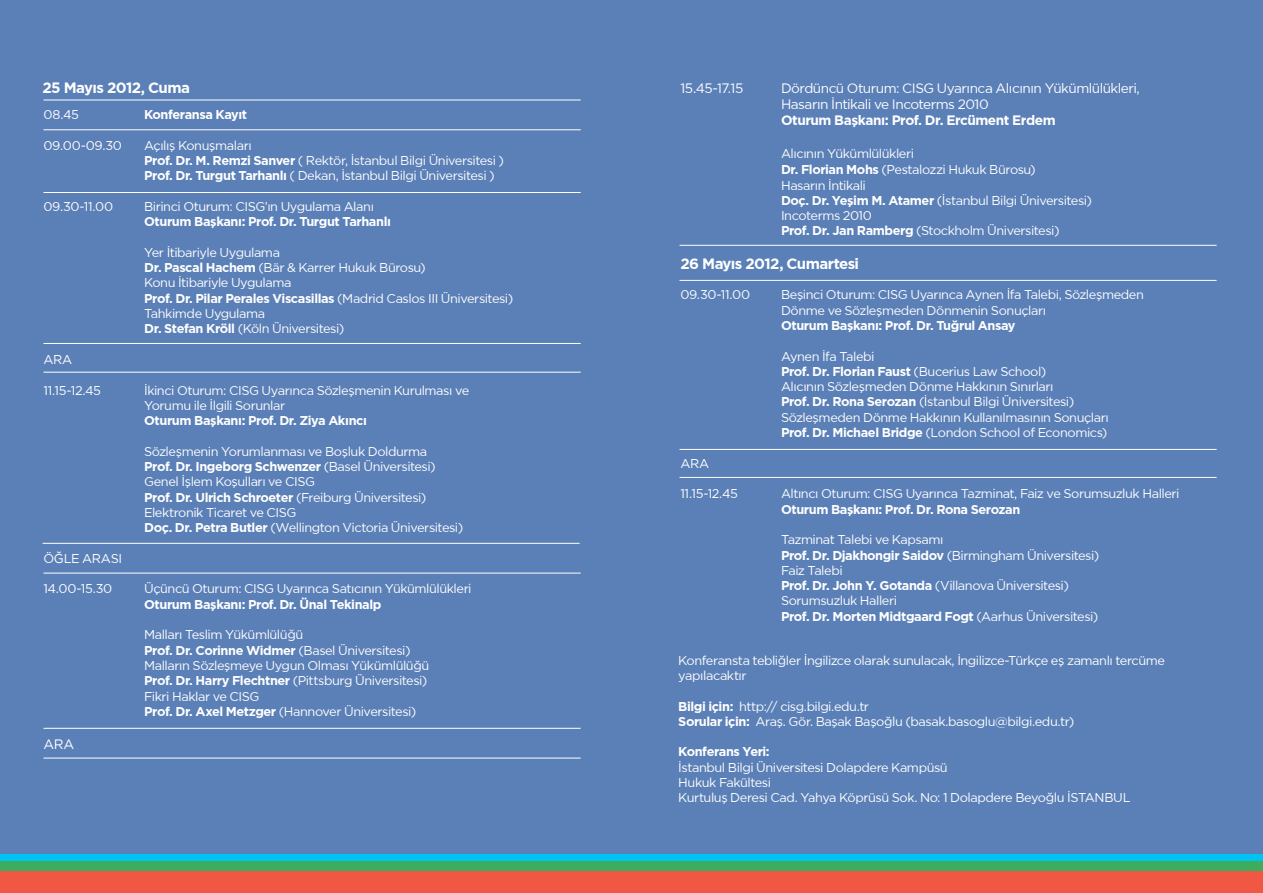
<style>
.page{position:relative;width:1263px;height:893px;background:#5b80b7}
.page>*{position:absolute;margin:0;border:0;box-sizing:border-box;transform-origin:0 0}
.t1{font:700 15px "Gotham TRUN";letter-spacing:-.04em;color:#fff}
.t2{font:13.65px/16.4px "Gotham TRUN";letter-spacing:-.04em;color:#fff}
.t3{font:700 13.65px "Gotham TRUN";letter-spacing:-.035em;color:#fff}
.t4{font:12.75px/15.3px "Gotham TRUN";letter-spacing:-.035em;color:#fff}
.t5{font:700 12.75px "Gotham TRUN";letter-spacing:-.03em;color:#fff}
.s1{font-weight:700}
</style>
<div class="page">
<div style="left:0;top:871px;width:1263px;height:22px;background:#f15844"></div>
<div style="left:0;top:860px;width:1263px;height:11px;background:#3cad5d"></div>
<div style="left:0;top:854px;width:1263px;height:7px;background:#00c2f3"></div>
<hr style="left:44px;top:130px;width:537px;height:1px;background:#fff">
<hr style="left:44px;top:100px;width:537px;height:1px;background:#fff">
<hr style="left:44px;top:728px;width:537px;height:1px;background:#fff">
<hr style="left:44px;top:758px;width:537px;height:1px;background:#fff">
<hr style="left:679px;top:245px;width:537px;height:1px;background:#fff">
<hr style="left:679px;top:280px;width:537px;height:1px;background:#fff">
<hr style="left:679px;top:449px;width:537px;height:1px;background:#fff">
<hr style="left:679px;top:477px;width:537px;height:1px;background:#fff">
<hr style="left:44px;top:192px;width:537px;height:1px;background:#fff">
<hr style="left:44px;top:343px;width:537px;height:1px;background:#fff">
<hr style="left:43px;top:543px;width:537px;height:1px;background:#fff">
<hr style="left:44px;top:372px;width:537px;height:1px;background:#fff">
<hr style="left:44px;top:573px;width:537px;height:1px;background:#fff">
<p class="t1" style="left:43px;top:79px;width:149px">25 Mayıs 2012, Cuma</p>
<p class="t4" style="left:44px;top:107px;width:37px">08.45</p>
<p class="t5" style="left:144px;top:107px;width:105px">Konferansa Kayıt</p>
<p class="t4" style="left:44px;top:137px;width:80px">09.00-09.30</p>
<p class="t4" style="left:144px;top:137px;width:361px">Açılış Konuşmaları<br><span class="s1">Prof. Dr. M. Remzi Sanver</span> ( Rektör, İstanbul Bilgi Üniversitesi )<br><span class="s1">Prof. Dr. Turgut Tarhanlı</span> ( Dekan, İstanbul Bilgi Üniversitesi )</p>
<p class="t4" style="left:44px;top:199px;width:71px">09.30-11.00</p>
<p class="t4" style="left:144px;top:199px;width:231px">Birinci Oturum: CISG’ın Uygulama Alanı</p>
<p class="t5" style="left:144px;top:214px;width:248px">Oturum Başkanı: Prof. Dr. Turgut Tarhanlı</p>
<p class="t4" style="left:144px;top:244px;width:371px">Yer İtibariyle Uygulama<br><span class="s1">Dr. Pascal Hachem</span> (Bär &amp; Karrer Hukuk Bürosu)<br>Konu İtibariyle Uygulama<br><span class="s1">Prof. Dr. Pilar Perales Viscasillas</span> (Madrid Caslos III Üniversitesi)<br>Tahkimde Uygulama<br><span class="s1">Dr. Stefan Kröll</span> (Köln Üniversitesi)</p>
<p class="t4" style="left:44px;top:352px;width:30px">ARA</p>
<p class="t4" style="left:44px;top:382px;width:59px">11.15-12.45</p>
<p class="t4" style="left:144px;top:382px;width:327px">İkinci Oturum: CISG Uyarınca Sözleşmenin Kurulması ve<br>Yorumu ile İlgili Sorunlar</p>
<p class="t5" style="left:144px;top:413px;width:224px">Oturum Başkanı: Prof. Dr. Ziya Akıncı</p>
<p class="t4" style="left:144px;top:443px;width:321px">Sözleşmenin Yorumlanması ve Boşluk Doldurma<br><span class="s1">Prof. Dr. Ingeborg Schwenzer</span> (Basel Üniversitesi)<br>Genel İşlem Koşulları ve CISG<br><span class="s1">Prof. Dr. Ulrich Schroeter</span> (Freiburg Üniversitesi)<br>Elektronik Ticaret ve CISG<br><span class="s1">Doç. Dr. Petra Butler</span> (Wellington Victoria Üniversitesi)</p>
<p class="t4" style="left:44px;top:550px;width:80px">ÖĞLE ARASI</p>
<p class="t4" style="left:44px;top:581px;width:70px">14.00-15.30</p>
<p class="t4" style="left:144px;top:581px;width:329px">Üçüncü Oturum: CISG Uyarınca Satıcının Yükümlülükleri</p>
<p class="t5" style="left:144px;top:597px;width:239px">Oturum Başkanı: Prof. Dr. Ünal Tekinalp</p>
<p class="t4" style="left:144px;top:627px;width:287px">Malları Teslim Yükümlülüğü<br><span class="s1">Prof. Dr. Corinne Widmer</span> (Basel Üniversitesi)<br>Malların Sözleşmeye Uygun Olması Yükümlülüğü <span class="s1">Prof. Dr. Harry Flechtner</span> (Pittsburg Üniversitesi)<br>Fikri Haklar ve CISG<br><span class="s1">Prof. Dr. Axel Metzger</span> (Hannover Üniversitesi)</p>
<p class="t2" style="left:44px;top:735px;width:32px">ARA</p>
<p class="t2" style="left:680px;top:79px;width:64px">15.45-17.15</p>
<p class="t2" style="left:781px;top:79px;width:360px">Dördüncü Oturum: CISG Uyarınca Alıcının Yükümlülükleri,<br>Hasarın İntikali ve Incoterms 2010</p>
<p class="t3" style="left:781px;top:112px;width:276px">Oturum Başkanı: Prof. Dr. Ercüment Erdem</p>
<p class="t4" style="left:781px;top:145px;width:313px">Alıcının Yükümlülükleri<br><span class="s1">Dr. Florian Mohs</span> (Pestalozzi Hukuk Bürosu)<br>Hasarın İntikali<br><span class="s1">Doç. Dr. Yeşim M. Atamer</span> (İstanbul Bilgi Üniversitesi)<br>Incoterms 2010<br><span class="s1">Prof. Dr. Jan Ramberg</span> (Stockholm Üniversitesi)</p>
<p class="t1" style="left:680px;top:255px;width:180px">26 Mayıs 2012, Cumartesi</p>
<p class="t4" style="left:680px;top:287px;width:71px">09.30-11.00</p>
<p class="t4" style="left:781px;top:287px;width:364px">Beşinci Oturum: CISG Uyarınca Aynen İfa Talebi, Sözleşmeden<br>Dönme ve Sözleşmeden Dönmenin Sonuçları</p>
<p class="t5" style="left:781px;top:318px;width:236px">Oturum Başkanı: Prof. Dr. Tuğrul Ansay</p>
<p class="t4" style="left:781px;top:348px;width:329px">Aynen İfa Talebi<br><span class="s1">Prof. Dr. Florian Faust</span> (Bucerius Law School)<br>Alıcının Sözleşmeden Dönme Hakkının Sınırları<br><span class="s1">Prof. Dr. Rona Serozan</span> (İstanbul Bilgi Üniversitesi)<br>Sözleşmeden Dönme Hakkının Kullanılmasının Sonuçları <span class="s1">Prof. Dr. Michael Bridge</span> (London School of Economics)</p>
<p class="t4" style="left:680px;top:455px;width:30px">ARA</p>
<p class="t4" style="left:680px;top:486px;width:59px">11.15-12.45</p>
<p class="t4" style="left:781px;top:486px;width:400px">Altıncı Oturum: CISG Uyarınca Tazminat, Faiz ve Sorumsuzluk Halleri</p>
<p class="t5" style="left:781px;top:502px;width:241px">Oturum Başkanı: Prof. Dr. Rona Serozan</p>
<p class="t4" style="left:781px;top:532px;width:320px">Tazminat Talebi ve Kapsamı<br><span class="s1">Prof. Dr. Djakhongir Saidov</span> (Birmingham Üniversitesi)<br>Faiz Talebi<br><span class="s1">Prof. Dr. John Y. Gotanda</span> (Villanova Üniversitesi)<br>Sorumsuzluk Halleri<br><span class="s1">Prof. Dr. Morten Midtgaard Fogt</span> (Aarhus Üniversitesi)</p>
<p class="t4" style="left:678px;top:652px;width:488px">Konferansta tebliğler İngilizce olarak sunulacak, İngilizce-Türkçe eş zamanlı tercüme yapılacaktır</p>
<p class="t4" style="left:678px;top:698px;width:397px"><span class="s1">Bilgi için:</span> http:// cisg.bilgi.edu.tr<br><span class="s1">Sorular için:</span> Araş. Gör. Başak Başoğlu (basak.basoglu@bilgi.edu.tr)</p>
<p class="t5" style="left:678px;top:744px;width:93px">Konferans Yeri:</p>
<p class="t4" style="left:678px;top:759px;width:454px">İstanbul Bilgi Üniversitesi Dolapdere Kampüsü<br>Hukuk Fakültesi<br>Kurtuluş Deresi Cad. Yahya Köprüsü Sok. No: 1 Dolapdere Beyoğlu İSTANBUL</p>
</div>
